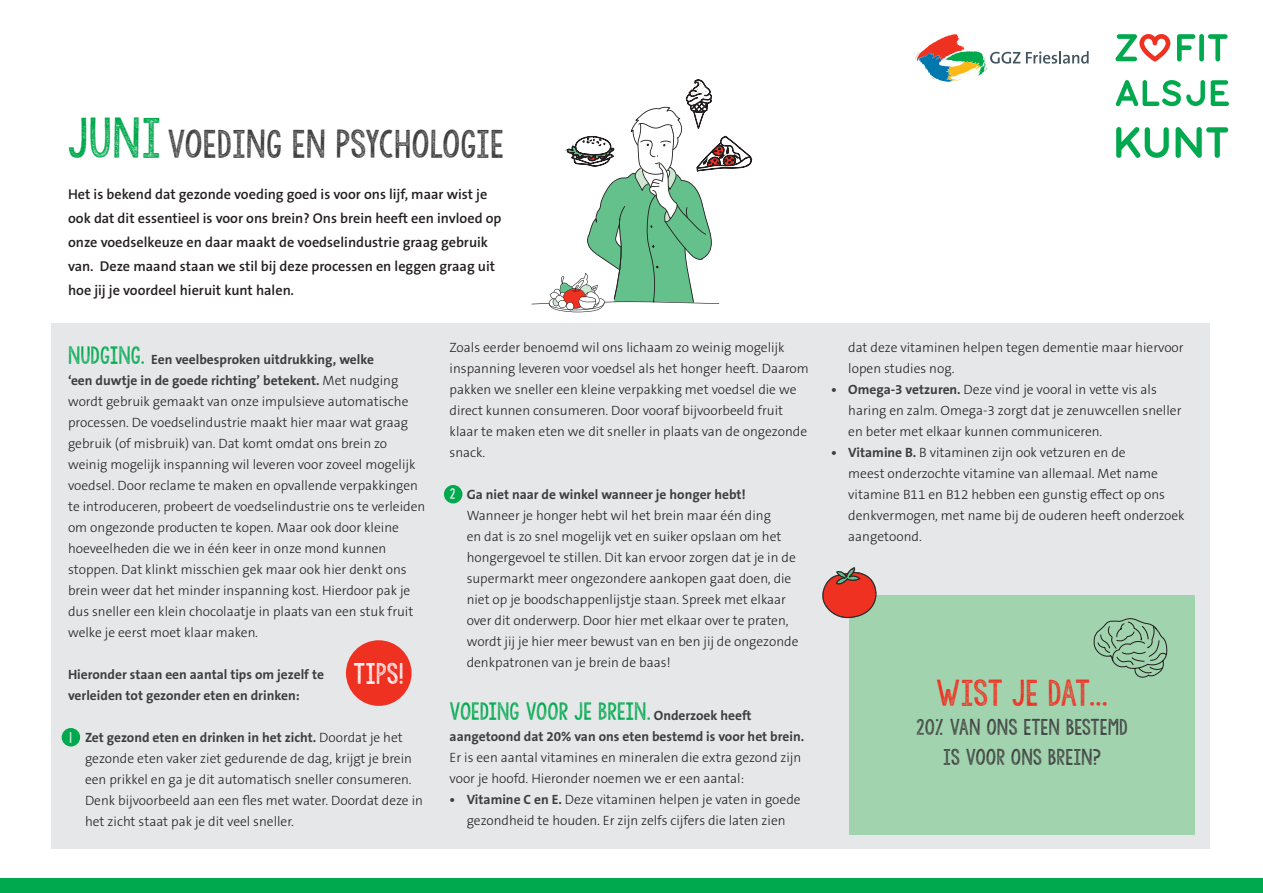
<style>
.page{position:relative;width:1263px;height:893px;background:#fff}
.page>*{position:absolute;margin:0;border:0;box-sizing:border-box;transform-origin:0 0}
.t1{font:31.5px "KG Allof Me";color:#3e3e3f}
.t2{font:29.4px "KG Allof Me";letter-spacing:-.02em;color:#ef3122}
.t3{font:23.25px "KG Allof Me";color:#fff}
.t4{font:19.5px "KG Allof Me";color:#00a94e}
.t5{font:18px/29.4px "KG Allof Me";color:#3e3e3f;text-align:center}
.t6{font:600 14.25px/24px "The Sans B W6";color:#231f20}
.t7{font:300 13.5px/21px "The Sans B W3";color:#231f20}
.t8{font:700 13.5px "The Sans B W7";color:#3e3e3f}
.t9{font:12px "KG Allof Me";color:#fff}
.s1{font-size:45px;color:#00a94e}
.s2{font-family:"KG Allof Me";font-weight:400;font-size:19.5px;color:#00a94e}
.s3{font-family:"The Sans B W7";font-weight:700;color:#3e3e3f}
.s4{font-family:"The Sans B W7";font-weight:700;font-size:13.5px;color:#3e3e3f}
</style>
<div class="page">
<div style="left:51px;top:323px;width:1159px;height:525px;background:#e6e7e9"></div>
<svg style="left:1115px;top:34px;width:55px;height:27px"></svg>
<svg style="left:1177px;top:34px;width:18px;height:27px"></svg>
<div style="left:1199px;top:34px;width:5px;height:27px;background:#00a94e;border-radius:2px"></div>
<svg style="left:1208px;top:34px;width:19px;height:27px"></svg>
<svg style="left:1115px;top:80px;width:90px;height:26px"></svg>
<svg style="left:1211px;top:80px;width:18px;height:26px"></svg>
<svg style="left:1116px;top:127px;width:53px;height:31px"></svg>
<svg style="left:1175px;top:127px;width:53px;height:31px"></svg>
<div style="left:0;top:879px;width:1263px;height:14px;background:#00a94e"></div>
<svg style="left:915px;top:34px;width:105px;height:48px"></svg>
<svg style="left:1026px;top:51px;width:63px;height:13px"></svg>
<div style="left:849px;top:595px;width:346px;height:240px;background:#a1d4ae"></div>
<div style="left:62px;top:728px;width:18px;height:18px;background:#00a94e;border-radius:50%"></div>
<div style="left:444px;top:485px;width:18px;height:18px;background:#00a94e;border-radius:50%"></div>
<div style="left:346px;top:640px;width:66px;height:66px;background:#ef3122;border-radius:50%"></div>
<svg style="left:1093px;top:618px;width:75px;height:60px"></svg>
<svg style="left:531px;top:80px;width:220px;height:232px"></svg>
<svg style="left:822px;top:567px;width:54px;height:51px"></svg>
<p class="t1" style="left:68px;top:123px;width:437px"><span class="s1">JUNI</span> VOEDING EN PSYCHOLOGIE</p>
<p class="t6" style="left:68px;top:182px;width:435px">Het is bekend dat gezonde voeding goed is voor ons lijf, maar wist je ook dat dit essentieel is voor ons brein? Ons brein heeft een invloed op onze voedselkeuze en daar maakt de voedselindustrie graag gebruik van. Deze maand staan we stil bij deze processen en leggen graag uit hoe jij je voordeel hieruit kunt halen.</p>
<p class="t7" style="left:68px;top:349px;width:359px"><span class="s2">NUDGING.</span> <span class="s3">Een veelbesproken uitdrukking, welke<br>‘een duwtje in de goede richting’ betekent.</span> Met nudging wordt gebruik gemaakt van onze impulsieve automatische processen. De voedselindustrie maakt hier maar wat graag gebruik (of misbruik) van. Dat komt omdat ons brein zo weinig mogelijk inspanning wil leveren voor zoveel mogelijk voedsel. Door reclame te maken en opvallende verpakkingen te introduceren, probeert de voedselindustrie ons te verleiden om ongezonde producten te kopen. Maar ook door kleine hoeveelheden die we in één keer in onze mond kunnen stoppen. Dat klinkt misschien gek maar ook hier denkt ons brein weer dat het minder inspanning kost. Hierdoor pak je dus sneller een klein chocolaatje in plaats van een stuk fruit welke je eerst moet klaar maken.</p>
<p class="t8" style="left:68px;top:666px;width:257px">Hieronder staan een aantal tips om jezelf te</p>
<p class="t8" style="left:68px;top:687px;width:233px">verleiden tot gezonder eten en drinken:</p>
<p class="t7" style="left:85px;top:727px;width:339px;text-indent:-17px"><span class="s3">1. Zet gezond eten en drinken in het zicht.</span> Doordat je het gezonde eten vaker ziet gedurende de dag, krijgt je brein een prikkel en ga je dit automatisch sneller consumeren.<br>Denk bijvoorbeeld aan een fles met water. Doordat deze in het zicht staat pak je dit veel sneller.</p>
<p class="t3" style="left:354px;top:658px;width:52px">TIPS!</p>
<p class="t9" style="left:70px;top:729px;width:4px">1</p>
<p class="t7" style="left:450px;top:337px;width:361px">Zoals eerder benoemd wil ons lichaam zo weinig mogelijk inspanning leveren voor voedsel als het honger heeft. Daarom pakken we sneller een kleine verpakking met voedsel die we direct kunnen consumeren. Door vooraf bijvoorbeeld fruit klaar te maken eten we dit sneller in plaats van de ongezonde snack.</p>
<p class="t7" style="left:467px;top:484px;width:333px;text-indent:-17px"><span class="s3">2. Ga niet naar de winkel wanneer je honger hebt!<br></span>Wanneer je honger hebt wil het brein maar één ding<br>en dat is zo snel mogelijk vet en suiker opslaan om het hongergevoel te stillen. Dit kan ervoor zorgen dat je in de supermarkt meer ongezondere aankopen gaat doen, die niet op je boodschappenlijstje staan. Spreek met elkaar over dit onderwerp. Door hier met elkaar over te praten, wordt jij je hier meer bewust van en ben jij de ongezonde denkpatronen van je brein de baas!</p>
<p class="t4" style="left:450px;top:698px;width:303px">VOEDING VOOR JE BREIN. <span class="s4">Onderzoek heeft</span></p>
<p class="t7" style="left:450px;top:726px;width:356px"><span class="s3">aangetoond dat 20% van ons eten bestemd is voor het brein.<br></span>Er is een aantal vitamines en mineralen die extra gezond zijn voor je hoofd. Hieronder noemen we er een aantal:</p>
<p class="t7" style="left:450px;top:789px;width:352px;text-align:center"><span class="s3">• Vitamine C en E.</span> Deze vitaminen helpen je vaten in goede gezondheid te houden. Er zijn zelfs cijfers die laten zien</p>
<p class="t9" style="left:450px;top:486px;width:7px">2</p>
<p class="t7" style="left:848px;top:337px;width:337px">dat deze vitaminen helpen tegen dementie maar hiervoor lopen studies nog.</p>
<p class="t7" style="left:848px;top:379px;width:335px;text-indent:-17px"><span class="s3">• Omega-3 vetzuren.</span> Deze vind je vooral in vette vis als haring en zalm. Omega-3 zorgt dat je zenuwcellen sneller en beter met elkaar kunnen communiceren.</p>
<p class="t7" style="left:848px;top:442px;width:338px;text-indent:-17px"><span class="s3">• Vitamine B.</span> B vitaminen zijn ook vetzuren en de<br>meest onderzochte vitamine van allemaal. Met name vitamine B11 en B12 hebben een gunstig effect op ons denkvermogen, met name bij de ouderen heeft onderzoek aangetoond.</p>
<p class="t2" style="left:936px;top:673px;width:174px">WIST JE DAT...</p>
<p class="t5" style="left:916px;top:713px;width:213px">20% VAN ONS ETEN BESTEMD<br>IS VOOR ONS BREIN?</p>
</div>
